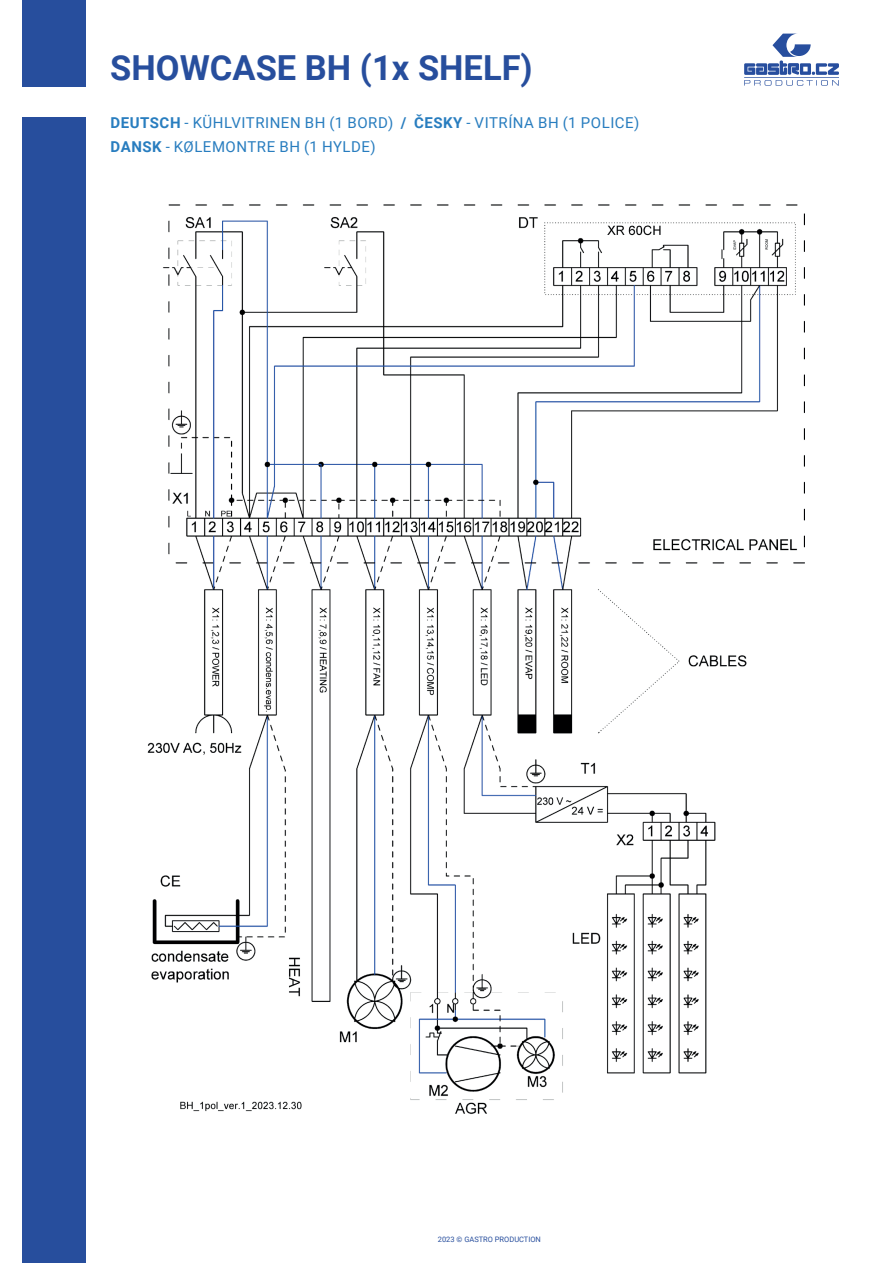
<style>
.page{position:relative;width:893px;height:1263px;background:#fff}
.page>*{position:absolute;margin:0;border:0;box-sizing:border-box;transform-origin:0 0}
.t1{font:700 34.5px "Roboto";color:#274e9d}
.t2{font:15px/24px "Roboto";letter-spacing:.035em;color:#287dbf}
.t3{font:7.5px "Roboto";color:#274e9d}
.s1{font-weight:700}
</style>
<div class="page">
<svg style="left:744px;top:34px;width:95px;height:52px"></svg>
<div style="left:22px;top:0;width:64px;height:87px;background:#274e9d"></div>
<div style="left:22px;top:117px;width:64px;height:1146px;background:#274e9d"></div>
<img style="left:148px;top:205px;width:657px;height:909px">
<h1 class="t1" style="left:110px;top:44px;width:424px">SHOWCASE BH (1x SHELF)</h1>
<p class="t2" style="left:111px;top:110px;width:530px"><span class="s1">DEUTSCH</span> - KÜHLVITRINEN BH (1 BORD) <span class="s1">/ ČESKY</span> - VITRÍNA BH (1 POLICE)<br><span class="s1">DANSK</span> - KØLEMONTRE BH (1 HYLDE)</p>
<p class="t3" style="left:438px;top:1233px;width:105px">2023 © GASTRO PRODUCTION</p>
</div>
